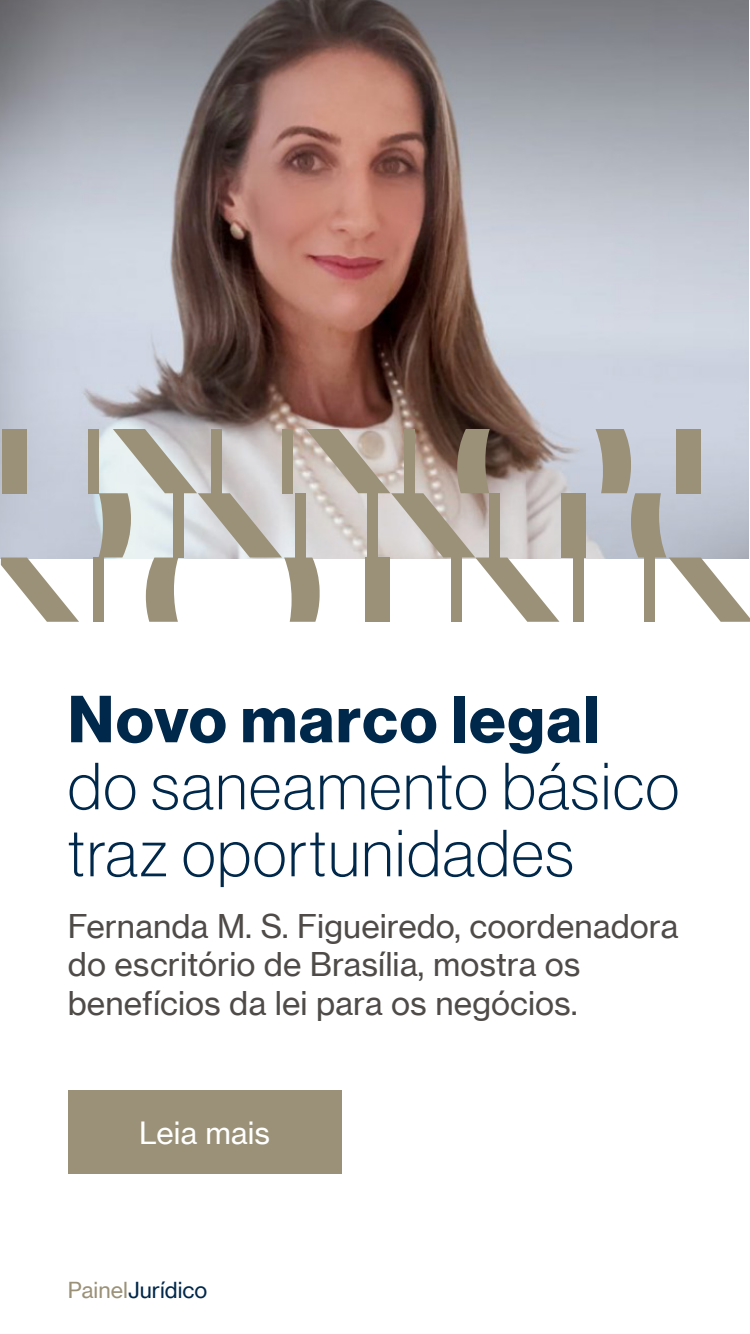
<style>
.page{position:relative;width:750px;height:1334px;background:#fff}
.page>*{position:absolute;margin:0;border:0;box-sizing:border-box;transform-origin:0 0}
.t1{font:65px/67px "N Haas Grotesk DS Pro 35 X Lt";letter-spacing:.03em;color:#00284b}
.t2{font:65px "N Haas Grotesk DS Pro 75 Bd";letter-spacing:.03em;color:#00284b}
.t3{font:32px/38.4px "N Haas Grotesk TX Pro 55 Rg";color:#4e4b48}
.t4{font:30px "N Haas Grotesk TX Pro 55 Rg";color:#fff}
.t5{font:21.6px "N Haas Grotesk TX Pro 55 Rg";color:#00284b}
.s1{color:#9b9178}
</style>
<div class="page">
<div style="left:68px;top:1091px;width:273px;height:83px;background:#9b9178"></div>
<img style="left:0;top:0;width:749px;height:558px">
<div style="left:3px;top:429px;width:24px;height:64px;background:#9b9178"></div>
<div style="left:89px;top:429px;width:10px;height:64px;background:#9b9178"></div>
<div style="left:561px;top:493px;width:25px;height:65px;background:#9b9178"></div>
<div style="left:93px;top:558px;width:10px;height:64px;background:#9b9178"></div>
<svg style="left:1px;top:558px;width:78px;height:64px"></svg>
<div style="left:573px;top:558px;width:11px;height:64px;background:#9b9178"></div>
<svg style="left:98px;top:429px;width:462px;height:193px"></svg>
<div style="left:365px;top:558px;width:25px;height:64px;background:#9b9178"></div>
<div style="left:451px;top:558px;width:11px;height:64px;background:#9b9178"></div>
<svg style="left:596px;top:429px;width:154px;height:193px"></svg>
<h1 class="t2" style="left:68px;top:681px;width:533px">Novo marco legal</h1>
<h1 class="t1" style="left:68px;top:753px;width:613px">do saneamento básico traz oportunidades</h1>
<p class="t3" style="left:68px;top:907px;width:612px">Fernanda M. S. Figueiredo, coordenadora do escritório de Brasília, mostra os benefícios da lei para os negócios.</p>
<p class="t4" style="left:139px;top:1115px;width:132px">Leia mais</p>
<p class="t5" style="left:68px;top:1277px;width:141px"><span class="s1">Painel</span>Jurídico</p>
</div>
